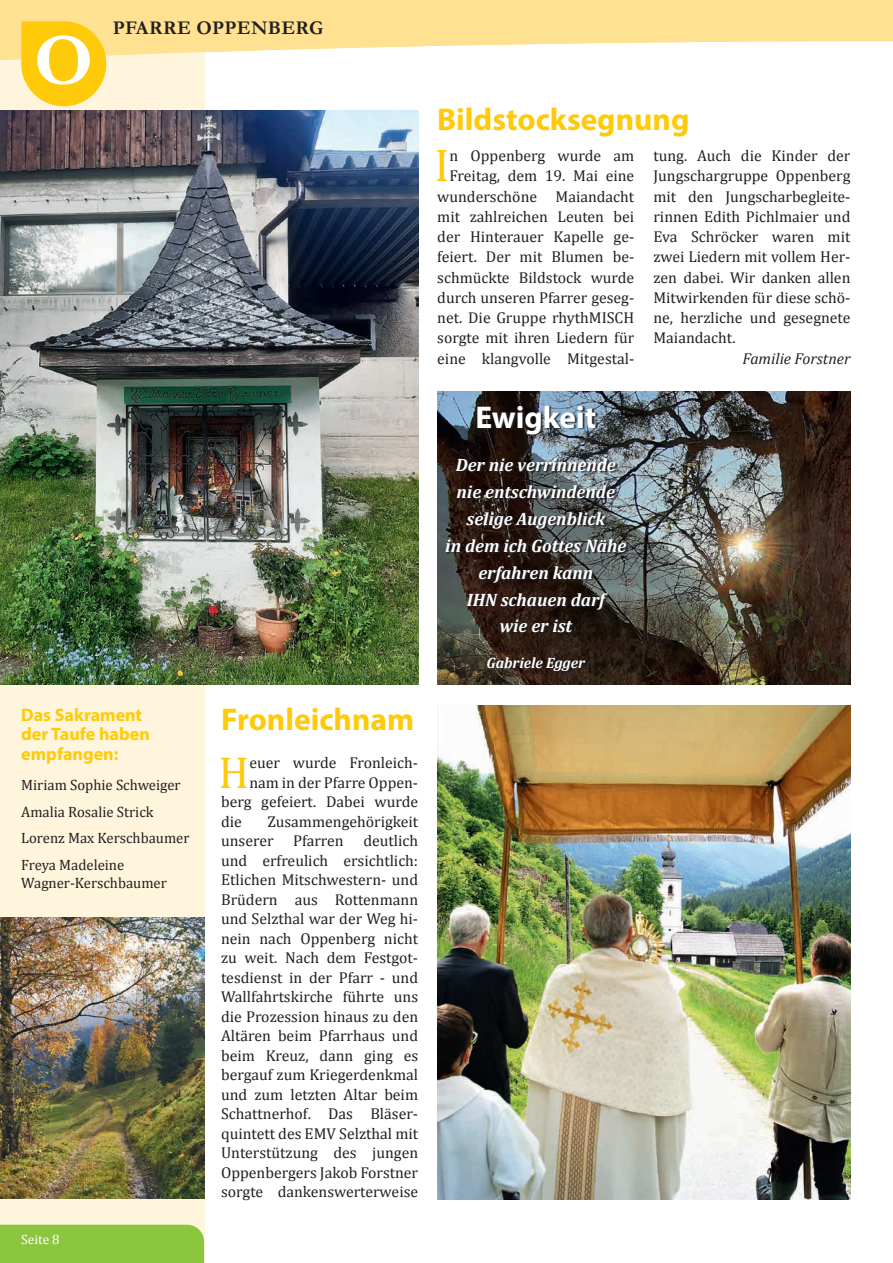
<style>
.page{position:relative;width:893px;height:1263px;background:#fff}
.page>*{position:absolute;margin:0;border:0;box-sizing:border-box;transform-origin:0 0}
.t1{font:700 75px "Garamond";color:#fff}
.t2{font:46.2px "Cambria";color:#feca0a}
.t3{font:45px "Cambria";color:#feca0a}
.Überschriften{font:700 31.5px "Myriad Pro";color:#feca0a}
.Überschriften-2{font:700 31.5px "Myriad Pro";color:#fff}
.t4{font:700 19.5px "Garamond";letter-spacing:.02em;color:#231f20}
.t5{font:italic 700 18px "Cambria";color:#fff}
.Texte{font:700 18px/19.5px "Myriad Pro";color:#feca0a}
.t6{font:15.75px/20.2px "Cambria";color:#231f20;text-align:justify}
.t7{font:italic 15.75px "Cambria";color:#231f20}
.Texte-2{font:15px/18px "Cambria";color:#231f20}
.t8{font:italic 700 15px "Cambria";color:#fff}
.t9{font:13.5px "Cambria";color:#fff}
</style>
<div class="page">
<div style="left:0;top:0;width:204px;height:1263px;background:#fef5dc"></div>
<div style="left:0;top:1225px;width:204px;height:38px;background:#8bc63e"></div>
<svg style="left:0;top:0;width:893px;height:61px;fill:#ffe192"></svg>
<svg style="left:21px;top:21px;width:85px;height:85px;background:#fecf27"></svg>
<img style="left:0;top:111px;width:418px;height:574px">
<img style="left:437px;top:706px;width:413px;height:493px">
<img style="left:437px;top:391px;width:413px;height:294px">
<svg style="left:446px;top:405px;width:183px;height:268px;background:#3a3634"></svg>
<img style="left:0;top:917px;width:204px;height:281px">
<p class="t1" style="left:34px;top:16px;width:61px">O</p>
<p class="t4" style="left:113px;top:16px;width:212px">PFARRE OPPENBERG</p>
<p class="Texte" style="left:21px;top:704px;width:130px">Das Sakrament der Taufe haben empfangen:</p>
<p class="Texte-2" style="left:21px;top:776px;width:161px">Miriam Sophie Schweiger</p>
<p class="Texte-2" style="left:21px;top:803px;width:134px">Amalia Rosalie Strick</p>
<p class="Texte-2" style="left:21px;top:829px;width:170px">Lorenz Max Kerschbaumer</p>
<p class="Texte-2" style="left:21px;top:856px;width:147px">Freya Madeleine<br>Wagner-Kerschbaumer</p>
<p class="t9" style="left:21px;top:1231px;width:40px">Seite 8</p>
<p class="Überschriften" style="left:221px;top:698px;width:195px">Fronleichnam</p>
<p class="t3" style="left:218px;top:746px;width:32px">H</p>
<p class="t6" style="left:249px;top:752px;width:170px">euer wurde Fronleich-</p>
<p class="t6" style="left:249px;top:772px;width:170px">nam in der Pfarre Oppen-</p>
<p class="t6" style="left:221px;top:791px;width:199px">berg gefeiert. Dabei wurde</p>
<p class="t6" style="left:221px;top:811px;width:22px">die</p>
<p class="t6" style="left:221px;top:811px;width:199px;line-height:19.5px;text-indent:46px">Zusammengehörigkeit unserer Pfarren</p>
<p class="t6" style="left:221px;top:831px;width:199px;line-height:19.5px;text-indent:142px">deutlich und erfreulich ersichtlich:<br>Etlichen Mitschwestern- und Brüdern aus Rottenmann und Selzthal war der Weg hi&shy;nein nach Oppenberg nicht zu weit. Nach dem Festgot&shy;tesdienst in der Pfarr - und Wallfahrtskirche führte uns die Prozession hinaus zu den Altären beim Pfarrhaus und beim Kreuz, dann ging es bergauf zum Kriegerdenkmal und zum letzten Altar beim Schattnerhof. Das Bläser&shy;quintett des EMV Selzthal mit Unterstützung des jungen Oppenbergers Jakob Forstner sorgte dankenswerterweise</p>
<p class="Überschriften" style="left:437px;top:99px;width:254px">Bildstocksegnung</p>
<p class="t2" style="left:435px;top:138px;width:16px">I</p>
<p class="t6" style="left:437px;top:146px;width:199px;text-align:right">n Oppenberg wurde am<br>Freitag, dem 19. Mai eine wunderschöne Maiandacht mit zahlreichen Leuten bei der Hinterauer Kapelle ge&shy;feiert. Der mit Blumen be&shy;schmückte Bildstock wurde durch unseren Pfarrer geseg&shy;net. Die Gruppe rhythMISCH sorgte mit ihren Liedern für eine klangvolle Mitgestal-</p>
<p class="t6" style="left:653px;top:146px;width:199px">tung. Auch die Kinder der Jungschargruppe Oppenberg mit den Jungscharbegleite&shy;rinnen Edith Pichlmaier und Eva Schröcker waren mit zwei Liedern mit vollem Her&shy;zen dabei. Wir danken allen Mitwirkenden für diese schö&shy;ne, herzliche und gesegnete Maiandacht.</p>
<p class="t7" style="left:742px;top:347px;width:110px">Familie Forstner</p>
<p class="Überschriften-2" style="left:475px;top:396px;width:122px">Ewigkeit</p>
<p class="t5" style="left:456px;top:453px;width:162px">Der nie verrinnende</p>
<p class="t5" style="left:457px;top:479px;width:160px">nie entschwindende</p>
<p class="t5" style="left:466px;top:506px;width:140px">selige Augenblick</p>
<p class="t5" style="left:445px;top:533px;width:182px">in dem ich Gottes Nähe</p>
<p class="t5" style="left:478px;top:560px;width:116px">erfahren kann</p>
<p class="t5" style="left:467px;top:587px;width:140px">IHN schauen darf</p>
<p class="t5" style="left:499px;top:613px;width:74px">wie er ist</p>
<p class="t8" style="left:486px;top:652px;width:100px">Gabriele Egger</p>
</div>
